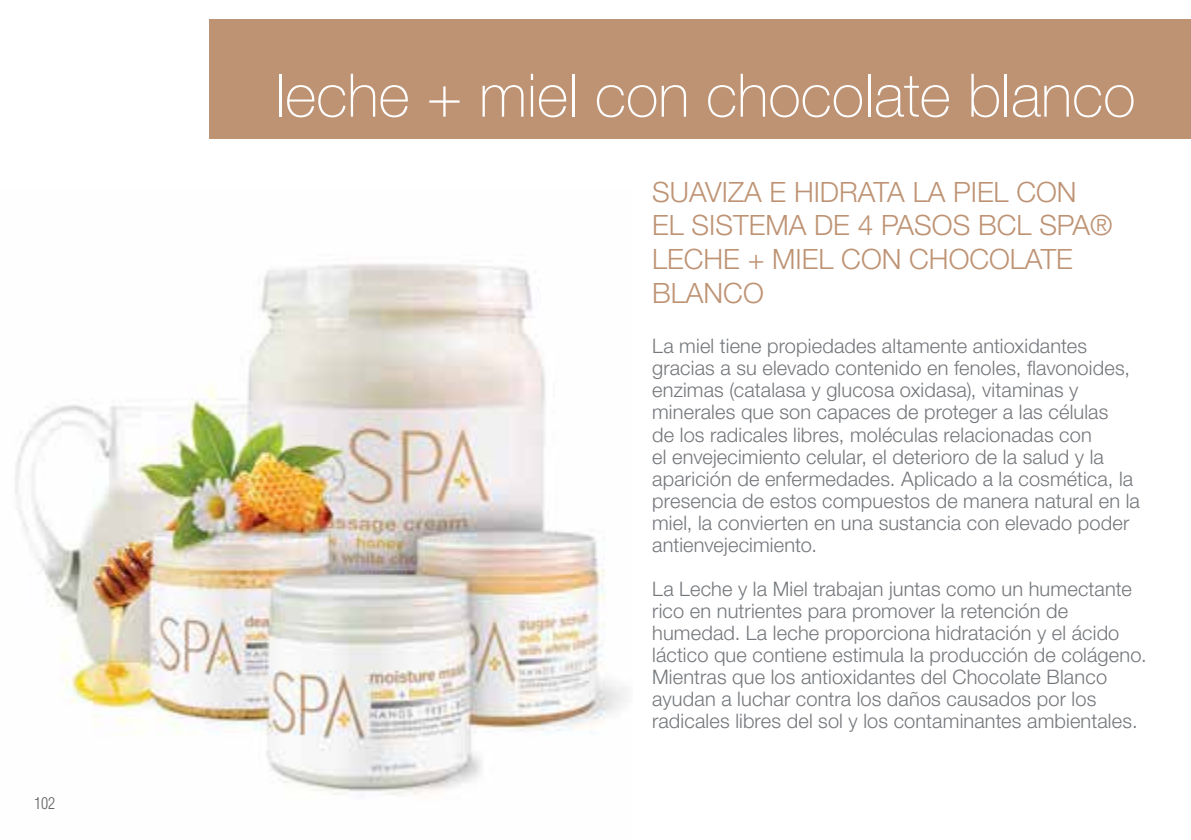
<style>
.page{position:relative;width:1191px;height:840px;background:#fff}
.page>*{position:absolute;margin:0;border:0;box-sizing:border-box;transform-origin:0 0}
.t1{font:100 60px "Helvetica Neue LT Pro";color:#fff}
.t2{font:300 28px/33.6px "Helvetica Neue LT Pro";color:#be9374}
.t3{font:300 20px/22px "Helvetica Neue LT Pro";letter-spacing:.01em;color:#74777b}
.t4{font:300 condensed 16px "Helvetica";color:#646567}
</style>
<div class="page">
<div style="left:210px;top:20px;width:981px;height:119px;background:#be9374"></div>
<img style="left:15px;top:263px;width:612px;height:532px">
<p class="t4" style="left:34px;top:793px;width:23px">102</p>
<h1 class="t1" style="left:275px;top:60px;width:862px">leche + miel con chocolate blanco</h1>
<h2 class="t2" style="left:652px;top:174px;width:462px">SUAVIZA E HIDRATA LA PIEL CON<br>EL SISTEMA DE 4 PASOS BCL SPA®<br>LECHE + MIEL CON CHOCOLATE<br>BLANCO</h2>
<p class="t3" style="left:652px;top:334px;width:489px">La miel tiene propiedades altamente antioxidantes gracias a su elevado contenido en fenoles, flavonoides, enzimas (catalasa y glucosa oxidasa), vitaminas y minerales que son capaces de proteger a las células<br>de los radicales libres, moléculas relacionadas con<br>el envejecimiento celular, el deterioro de la salud y la aparición de enfermedades. Aplicado a la cosmética, la presencia de estos compuestos de manera natural en la miel, la convierten en una sustancia con elevado poder antienvejecimiento.</p>
<p class="t3" style="left:652px;top:576px;width:496px">La Leche y la Miel trabajan juntas como un humectante rico en nutrientes para promover la retención de humedad. La leche proporciona hidratación y el ácido láctico que contiene estimula la producción de colágeno.<br>Mientras que los antioxidantes del Chocolate Blanco ayudan a luchar contra los daños causados por los radicales libres del sol y los contaminantes ambientales.</p>
</div>
